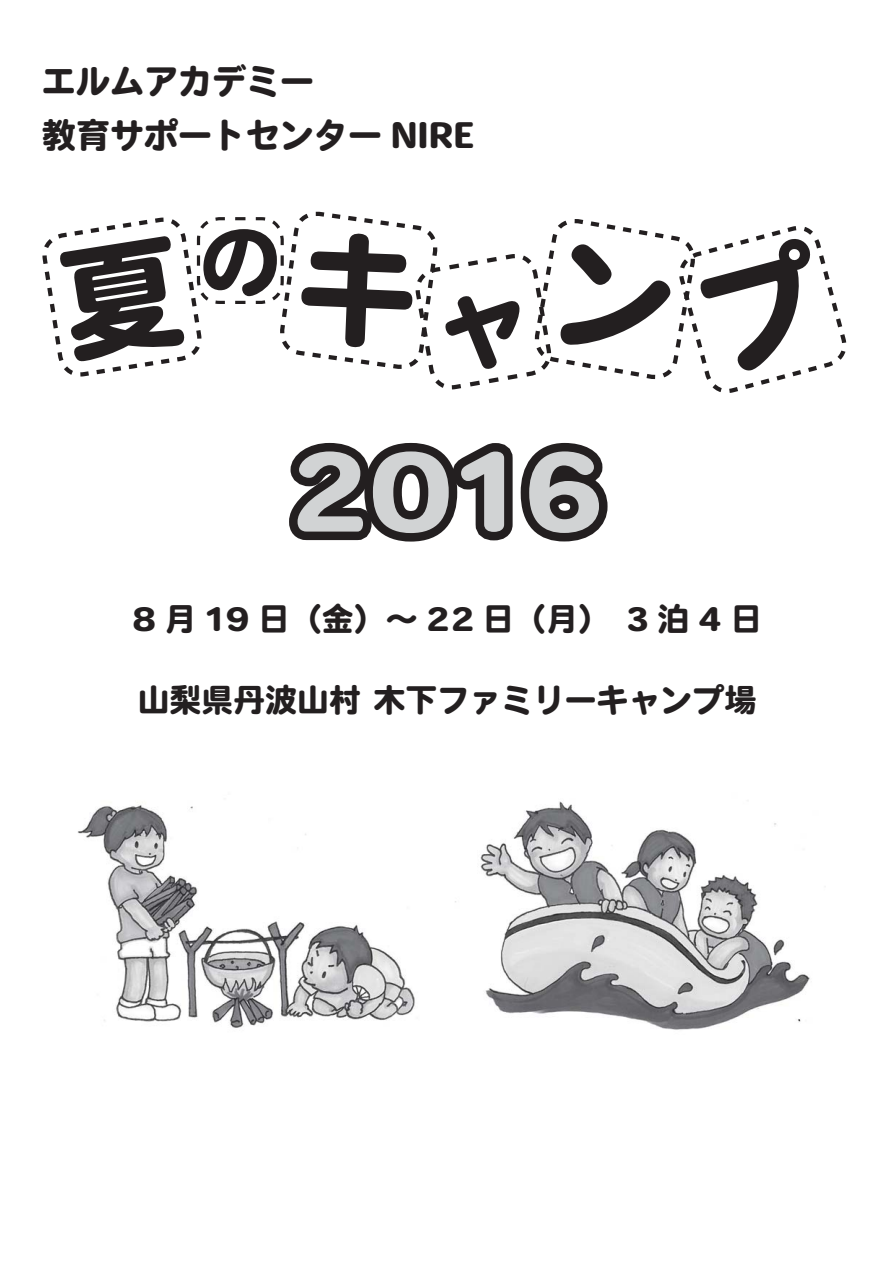
<style>
.page{position:relative;width:893px;height:1263px;background:#fff}
.page>*{position:absolute;margin:0;border:0;box-sizing:border-box;transform-origin:0 0}
.t1{font:106.35px "Heisei Maru Go Std W8 90 msp RKSJ H";color:#d1d3d4}
.t2{font:80.85px "Heisei Maru Go Std W8 90 msp RKSJ H";color:#231f20}
.t3{font:34.05px "Heisei Maru Go Std W8 90 msp RKSJ H";color:#231f20}
.t4{font:31.95px "Heisei Maru Go Std W8 90 msp RKSJ H";color:#231f20}
</style>
<div class="page">
<svg style="left:289px;top:442px;width:91px;height:99px"></svg>
<div style="left:364px;top:443px;width:93px;height:99px;border:17px solid #231f20;border-radius:50%"></div>
<div style="left:385px;top:457px;width:52px;height:71px;border:17px solid #231f20;border-radius:50%"></div>
<svg style="left:441px;top:442px;width:167px;height:100px"></svg>
<img style="left:77px;top:802px;width:338px;height:226px">
<img style="left:455px;top:801px;width:355px;height:229px">
<svg style="left:42px;top:211px;width:805px;height:182px"></svg>
<p class="t3" style="left:42px;top:68px;width:274px">エルムアカデミー</p>
<p class="t3" style="left:42px;top:122px;width:434px">教育サポートセンター NIRE</p>
<h2 class="t2" style="left:200px;top:230px;width:82px">の</h2>
<h1 class="t1" style="left:288px;top:452px;width:319px">2016</h1>
<p class="t4" style="left:132px;top:607px;width:632px">8 月 19 日（金）～ 22 日（月）　3 泊 4 日</p>
<p class="t4" style="left:138px;top:688px;width:620px">山梨県丹波山村 木下ファミリーキャンプ場</p>
</div>
